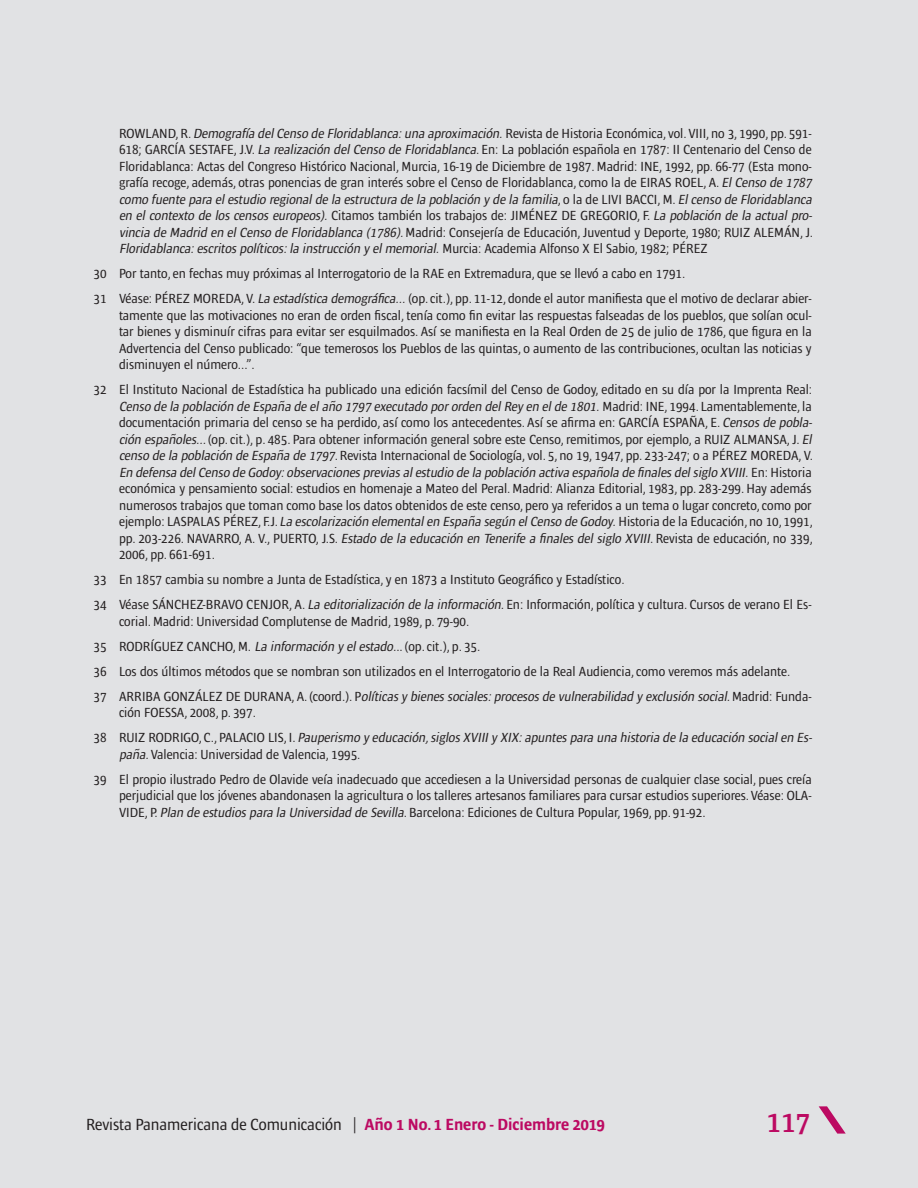
<style>
.page{position:relative;width:918px;height:1188px;background:#e1e2e4}
.page>*{position:absolute;margin:0;border:0;box-sizing:border-box;transform-origin:0 0}
.t1{font:600 condensed 30px "Ardoise Std";color:#bc0a62}
.t2{font:condensed 16.5px "Ardoise Std";color:#231f20}
.Notas_al_final_de_do{font:condensed 13.5px/16.5px "Ardoise Std";color:#231f20}
.Notas_al_final_de_do-2{font:italic condensed 13.5px/16.5px "Ardoise Std";color:#231f20}
.s1{font-style:italic}
.s2{font-style:normal}
.s3{font-weight:700;color:#bc0a62}
</style>
<div class="page">
<svg style="left:819px;top:1106px;width:27px;height:28px"></svg>
<p class="Notas_al_final_de_do" style="left:119px;top:125px;width:697px">ROWLAND, R. <span class="s1">Demografía delCenso de Floridablanca:una aproximación.</span>Revista de Historia Económica, vol. VIII, no 3, 1990, pp. 591- 618; GARCÍA SESTAFE, J.V. <span class="s1">La realización del Censo de Floridablanca</span>. En: La población española en 1787: II Centenario del Censo de Floridablanca: Actas del Congreso Histórico Nacional, Murcia, 16-19 de Diciembre de 1987. Madrid: INE, 1992, pp. 66-77 (Esta mono&shy;grafía recoge, además, otras ponencias de gran interés sobre el Censo de Floridablanca, como la de EIRAS ROEL, A. <span class="s1">ElCenso de 1787 como fuente para elestudio regionalde la estructura de la población y de la familia</span>, o l a d e L I V I B A C C I , M . <span class="s1">Elcenso de Floridablanca en el contexto de los censos europeos).</span> C i ta m o s ta m b i é n l o s t ra b a j o s d e : J I M É N E Z D E G R E G O R I O, F. <span class="s1">La población de la actual pro&shy;vincia de Madrid en el Censo de Floridablanca (1786).</span>Madrid: Consejería de Educación, Juventud y Deporte, 1980; RUIZ ALEMÁN, J.<br><span class="s1">Floridablanca:escritos políticos:la instrucción y elmemorial.</span>M u rc i a : Ac a d e m i a A l fo n s o X E l S a b i o, 1 9 8 2 ; P É R E Z</p>
<p class="Notas_al_final_de_do" style="left:94px;top:265px;width:593px">30 Por tanto, en fechas muy próximas al Interrogatorio de la RAE en Extremadura, que se llevó a cabo en 1791.</p>
<p class="Notas_al_final_de_do" style="left:119px;top:290px;width:694px;text-align:justify;text-indent:-26px">31 Véase: PÉREZ MOREDA, V. <span class="s1">La estadística demográfica...</span>(op. cit.), pp. 11-12, donde el autor manifiesta que el motivo de declarar abier&shy;tamente que las motivaciones no eran de orden fiscal, tenía como fin evitar las respuestas falseadas de los pueblos, que solían ocul&shy;tar bienes y disminuír cifras para evitar ser esquilmados. Así se manifiesta en la Real Orden de 25 de julio de 1786, que figura en la Advertencia del Censo publicado: “que temerosos los Pueblos de las quintas, o aumento de las contribuciones, ocultan las noticias y disminuyen el número...”.</p>
<p class="Notas_al_final_de_do" style="left:119px;top:381px;width:697px;text-indent:-26px">32 El Instituto Nacional de Estadística ha publicado una edición facsímil del Censo de Godoy, editado en su día por la Imprenta Real:<br><span class="s1">Censo de la población de España de elaño 1797 executado pororden delRey en elde 1801.</span>M a d r i d : I N E , 1 9 9 4 . L a m e n ta b l e m e n t e, l a documentación primaria del censo se ha perdido, así como los antecedentes. Así se afirma en: GARCÍA ESPAÑA, E. <span class="s1">Censos de pobla&shy;ción españoles...</span>(op. cit.), p. 485. Para obtener información general sobre este Censo, remitimos, por ejemplo, a RUIZ ALMANSA, J. <span class="s1">El censo de la población de España de 1797</span>. Revista Internacional de Sociología, vol. 5, no 19, 1947, pp. 233-247; o a PÉREZ MOREDA, V.<br><span class="s1">En defensa delCenso de Godoy:observaciones previas alestudio de la población activa española de finales delsiglo XVIII.</span>E n : H i s t o r i a económica y pensamiento social: estudios en homenaje a Mateo del Peral. Madrid: Alianza Editorial, 1983, pp. 283-299. Hay además numerosos trabajos que toman como base los datos obtenidos de este censo, pero ya referidos a un tema o lugar concreto, como por ejemplo: LASPALAS PÉREZ, F.J. <span class="s1">La escolarización elementalen España según elCenso de Godoy.</span>Historia de la Educación, no 10, 1991, pp. 203-226. NAVARRO, A. V., PUERTO, J.S. <span class="s1">Estado de la educación en Tenerife a finales del siglo XVIII</span>. Revista de educación, no 339, 2006, pp. 661-691.</p>
<p class="Notas_al_final_de_do" style="left:94px;top:571px;width:533px">33 En 1857 cambia su nombre a Junta de Estadística, y en 1873 a Instituto Geográfico y Estadístico.</p>
<p class="Notas_al_final_de_do" style="left:119px;top:596px;width:694px;text-indent:-26px">34 Véase SÁNCHEZ-BRAVO CENJOR, A. <span class="s1">La editorialización de la información.</span>En: Información, política y cultura. Cursos de verano El Es&shy;corial. Madrid: Universidad Complutense de Madrid, 1989, p. 79-90.</p>
<p class="Notas_al_final_de_do" style="left:94px;top:638px;width:388px">35 RODRÍGUEZ CANCHO, M. <span class="s1">La información y elestado.</span>.. (op. cit.), p. 35.</p>
<p class="Notas_al_final_de_do" style="left:94px;top:663px;width:698px">36 Los dos últimos métodos que se nombran son utilizados en el Interrogatorio de la Real Audiencia, como veremos más adelante.</p>
<p class="Notas_al_final_de_do" style="left:119px;top:688px;width:694px;text-indent:-26px">3 7 A R R I B A G O N ZÁ L E Z D E D U RA N A, A . (c o o rd . ) . P <span class="s1">olíticas y bienes sociales:procesos de vulnerabilidad y exclusión social.</span>M a d r i d : F u n d a - ción FOESSA, 2008, p. 397.</p>
<p class="Notas_al_final_de_do-2" style="left:119px;top:729px;width:697px;text-indent:-26px"><span class="s2">3 8 R U I Z R O D R I G O, C . , PA LA C I O L I S , I .</span> Pauperismo y educación,siglos XVIIIy XIX:apuntes para una historia de la educación socialen Es&shy;paña.<span class="s2">Valencia: Universidad de Valencia, 1995.</span></p>
<p class="Notas_al_final_de_do" style="left:119px;top:771px;width:694px;text-align:justify;text-indent:-26px">39 El propio ilustrado Pedro de Olavide veía inadecuado que accediesen a la Universidad personas de cualquier clase social, pues creía perjudicial que los jóvenes abandonasen la agricultura o los talleres artesanos familiares para cursar estudios superiores. Véase: OLA-VIDE, P. <span class="s1">Plan de estudios para la Universidad de Sevilla</span>. Barcelona: Ediciones de Cultura Popular, 1969, pp. 91-92.</p>
<p class="t2" style="left:86px;top:1115px;width:520px">Revista Panamericana de Comunicación | <span class="s3">Año 1 No. 1 Enero - Diciembre 2019</span></p>
<h1 class="t1" style="left:767px;top:1104px;width:45px">117</h1>
</div>
